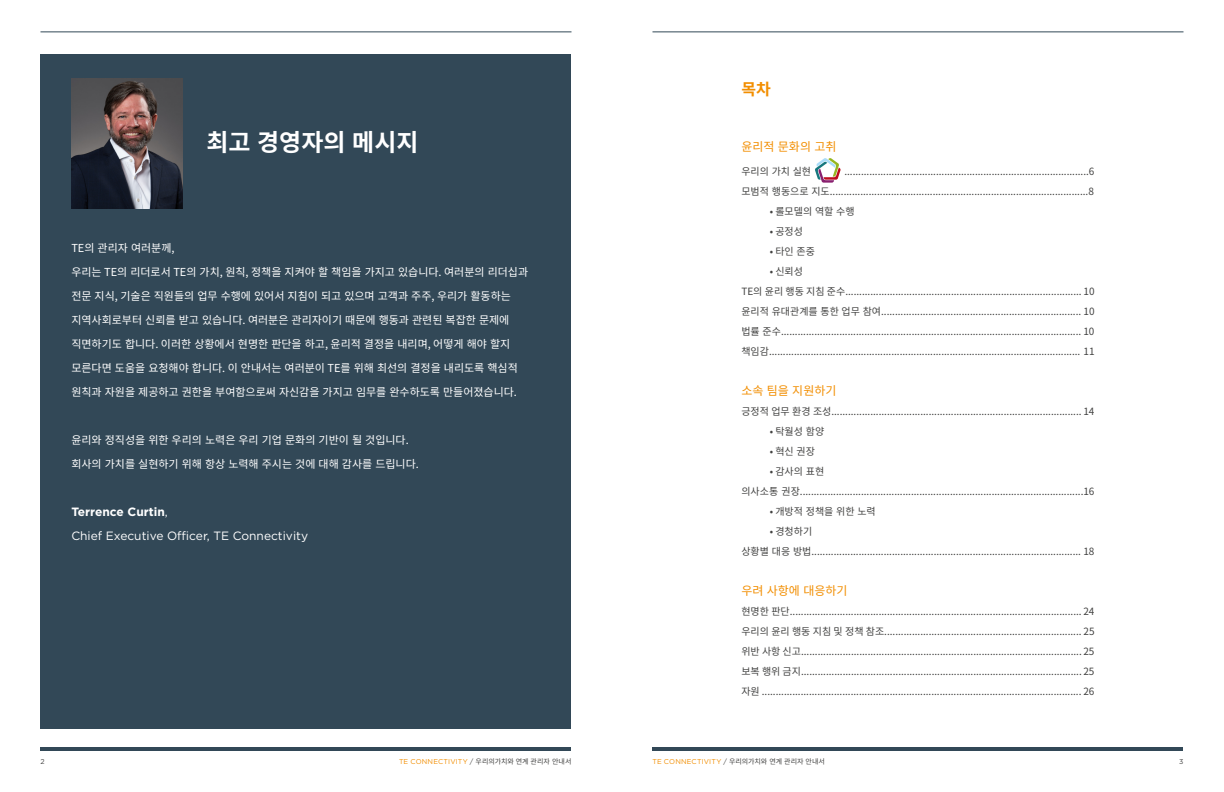
<style>
.page{position:relative;width:1224px;height:792px;background:#fff}
.page>*{position:absolute;margin:0;border:0;box-sizing:border-box;transform-origin:0 0}
.t1{font:700 24px "Noto Sans CJ Kkr";color:#fff}
.t2{font:700 16px "Noto Sans CJ Kkr";color:#f28e00}
.t3{font:12px/24px "Gotham";color:#fff}
.t4{font:12px "Noto Sans CJ Kkr";color:#f28e00}
.t5{font:11px/24px "Noto Sans CJ Kkr";color:#fff}
.t6{font:10px/20px "Noto Sans CJ Kkr";color:#424241}
.t7{font:7px "Gotham";letter-spacing:.02em;color:#f28e00}
.t8{font:7px "Gotham";color:#424241}
.s1{font-weight:700}
.s2{color:#424241}
.s3{font-family:"Noto Sans CJ Kkr";color:#424241}
</style>
<div class="page">
<hr style="left:40px;top:32px;width:532px;height:1px;background:#324857">
<hr style="left:652px;top:32px;width:532px;height:1px;background:#324857">
<hr style="left:40px;top:747px;width:532px;height:4px;background:#324857">
<hr style="left:652px;top:747px;width:532px;height:4px;background:#324857">
<div style="left:40px;top:54px;width:532px;height:675px;background:#324857"></div>
<img style="left:72px;top:78px;width:110px;height:131px">
<svg style="left:815px;top:158px;width:26px;height:25px"></svg>
<h1 class="t1" style="left:206px;top:129px;width:214px">최고 경영자의 메시지</h1>
<p class="t5" style="left:71px;top:236px;width:458px">TE의 관리자 여러분께,<br>우리는 TE의 리더로서 TE의 가치, 원칙, 정책을 지켜야 할 책임을 가지고 있습니다. 여러분의 리더십과 전문 지식, 기술은 직원들의 업무 수행에 있어서 지침이 되고 있으며 고객과 주주, 우리가 활동하는 지역사회로부터 신뢰를 받고 있습니다. 여러분은 관리자이기 때문에 행동과 관련된 복잡한 문제에 직면하기도 합니다. 이러한 상황에서 현명한 판단을 하고, 윤리적 결정을 내리며, 어떻게 해야 할지 모른다면 도움을 요청해야 합니다. 이 안내서는 여러분이 TE를 위해 최선의 결정을 내리도록 핵심적 원칙과 자원을 제공하고 권한을 부여함으로써 자신감을 가지고 임무를 완수하도록 만들어졌습니다.</p>
<p class="t5" style="left:71px;top:428px;width:349px">윤리와 정직성을 위한 우리의 노력은 우리 기업 문화의 기반이 될 것입니다. 회사의 가치를 실현하기 위해 항상 노력해 주시는 것에 대해 감사를 드립니다.</p>
<p class="t3" style="left:71px;top:499px;width:238px"><span class="s1">Terrence Curtin</span>,<br>Chief Executive Officer, TE Connectivity</p>
<h2 class="t2" style="left:741px;top:80px;width:31px">목차</h2>
<p class="t4" style="left:741px;top:140px;width:97px">윤리적 문화의 고취</p>
<p class="t6" style="left:741px;top:162px;width:71px">우리의 가치 실현</p>
<p class="t6" style="left:741px;top:162px;width:355px;text-align:right">........................................................................................6<br>모범적 행동으로 지도.............................................................................................8</p>
<p class="t6" style="left:770px;top:202px;width:86px">• 롤모델의 역할 수행</p>
<p class="t6" style="left:770px;top:222px;width:35px">• 공정성</p>
<p class="t6" style="left:770px;top:242px;width:47px">• 타인 존중</p>
<p class="t6" style="left:741px;top:262px;width:355px;text-indent:28px">• 신뢰성<br>TE의 윤리 행동 지침 준수..................................................................................... 10 윤리적 유대관계를 통한 업무 참여........................................................................ 10 법률 준수............................................................................................................ 10 책임감................................................................................................................ 11</p>
<p class="t4" style="left:741px;top:384px;width:97px">소속 팀을 지원하기</p>
<p class="t6" style="left:741px;top:402px;width:355px">긍정적 업무 환경 조성.......................................................................................... 14</p>
<p class="t6" style="left:770px;top:422px;width:56px">• 탁월성 함양</p>
<p class="t6" style="left:770px;top:442px;width:47px">• 혁신 권장</p>
<p class="t6" style="left:741px;top:462px;width:355px;text-indent:28px">• 감사의 표현<br>의사소통 권장......................................................................................................16</p>
<p class="t6" style="left:770px;top:502px;width:108px">• 개방적 정책을 위한 노력</p>
<p class="t6" style="left:741px;top:522px;width:354px;text-indent:28px">• 경청하기<br>상황별 대응 방법................................................................................................. 18</p>
<p class="t4" style="left:741px;top:584px;width:108px">우려 사항에 대응하기</p>
<p class="t6" style="left:741px;top:602px;width:355px;text-align:justify">현명한 판단......................................................................................................... 24 우리의 윤리 행동 지침 및 정책 참조....................................................................... 25 위반 사항 신고..................................................................................................... 25 보복 행위 금지..................................................................................................... 25 자원 ................................................................................................................... 26</p>
<p class="t8" style="left:40px;top:757px;width:6px">2</p>
<p class="t7" style="left:399px;top:757px;width:174px">TE CONNECTIVITY <span class="s2">/</span> <span class="s3">우리의가치와 연계 관리자 안내서</span></p>
<p class="t7" style="left:653px;top:757px;width:174px">TE CONNECTIVITY <span class="s2">/</span> <span class="s3">우리의가치와 연계 관리자 안내서</span></p>
<p class="t8" style="left:1179px;top:757px;width:6px">3</p>
</div>
